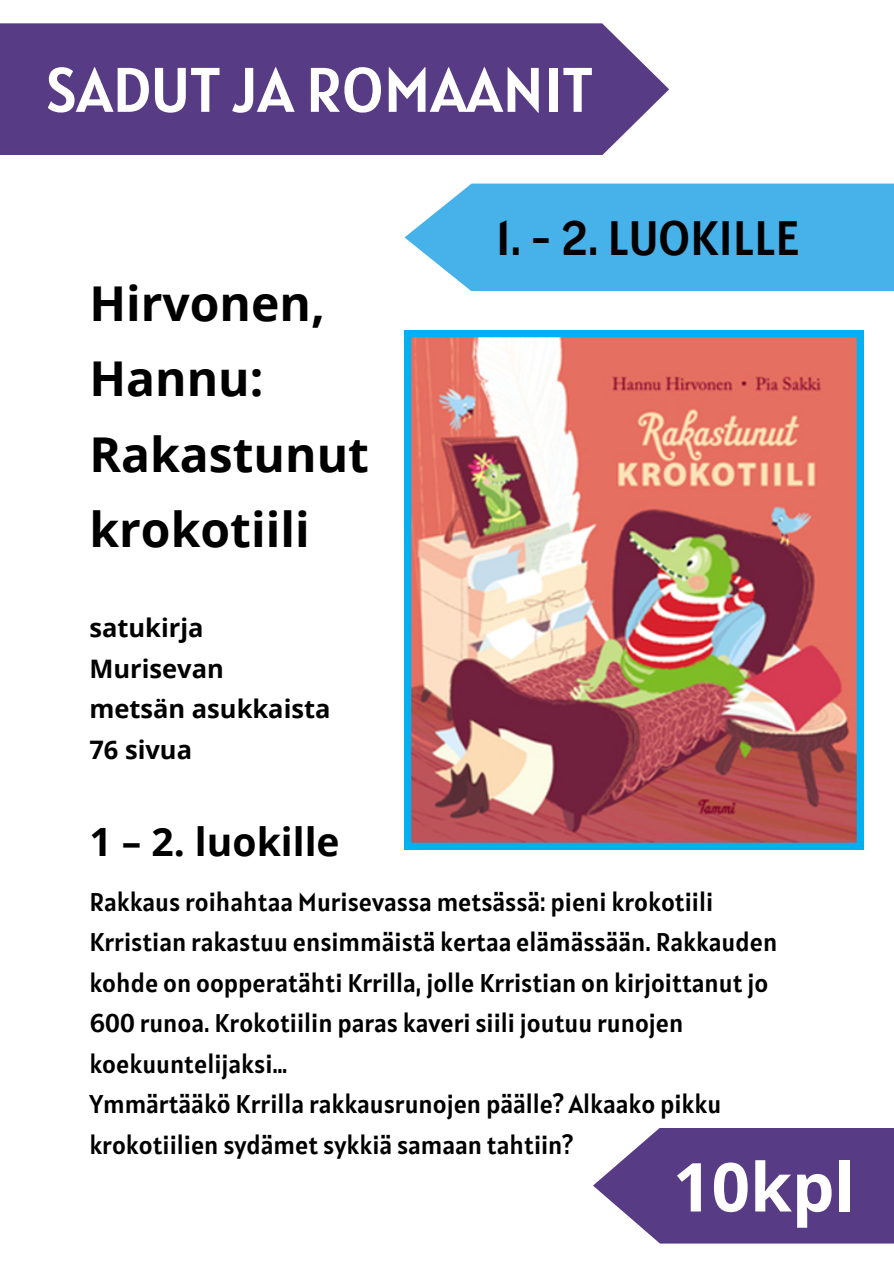
<style>
.page{position:relative;width:894px;height:1264px;background:#fff}
.page>*{position:absolute;margin:0;border:0;box-sizing:border-box;transform-origin:0 0}
.t1{font:700 67.5px "Open Sans";color:#fff}
.t2{font:63px "Alatsi";color:#fff}
.t3{font:700 48px/75.3px "Open Sans";color:#000}
.t4{font:48px "Alatsi";color:#000}
.t5{font:700 39px "Open Sans";color:#000}
.t6{font:25.5px/40.5px "Alatsi";color:#000}
.t7{font:700 25.5px/40.5px "Open Sans";color:#000}
</style>
<div class="page">
<div style="left:0;top:23px;width:669px;height:132px;background:#573b85"></div>
<img style="left:404px;top:330px;width:459px;height:519px">
<svg style="left:593px;top:1128px;width:300px;height:115px;background:#6a5193"></svg>
<svg style="left:404px;top:183px;width:489px;height:108px;background:#54b7eb"></svg>
<h4 class="t2" style="left:45px;top:49px;width:549px">SADUT JA ROMAANIT</h4>
<h6 class="t3" style="left:89px;top:265px;width:281px">Hirvonen,<br>Hannu:<br>Rakastunut krokotiili</h6>
<h5 class="t7" style="left:89px;top:607px;width:242px">satukirja<br>Murisevan<br>metsän asukkaista<br>76 sivua</h5>
<h3 class="t5" style="left:89px;top:814px;width:252px">1 – 2. luokille</h3>
<h2 class="t4" style="left:495px;top:207px;width:305px">1. - 2. LUOKILLE</h2>
<p class="t6" style="left:89px;top:881px;width:689px">Rakkaus roihahtaa Murisevassa metsässä: pieni krokotiili Krristian rakastuu ensimmäistä kertaa elämässään. Rakkauden kohde on oopperatähti Krrilla, jolle Krristian on kirjoittanut jo 600 runoa. Krokotiilin paras kaveri siili joutuu runojen koekuuntelijaksi…</p>
<p class="t6" style="left:89px;top:1083px;width:633px">Ymmärtääkö Krrilla rakkausrunojen päälle? Alkaako pikku krokotiilien sydämet sykkiä samaan tahtiin?</p>
<p class="t1" style="left:672px;top:1139px;width:184px">10kpl</p>
</div>
